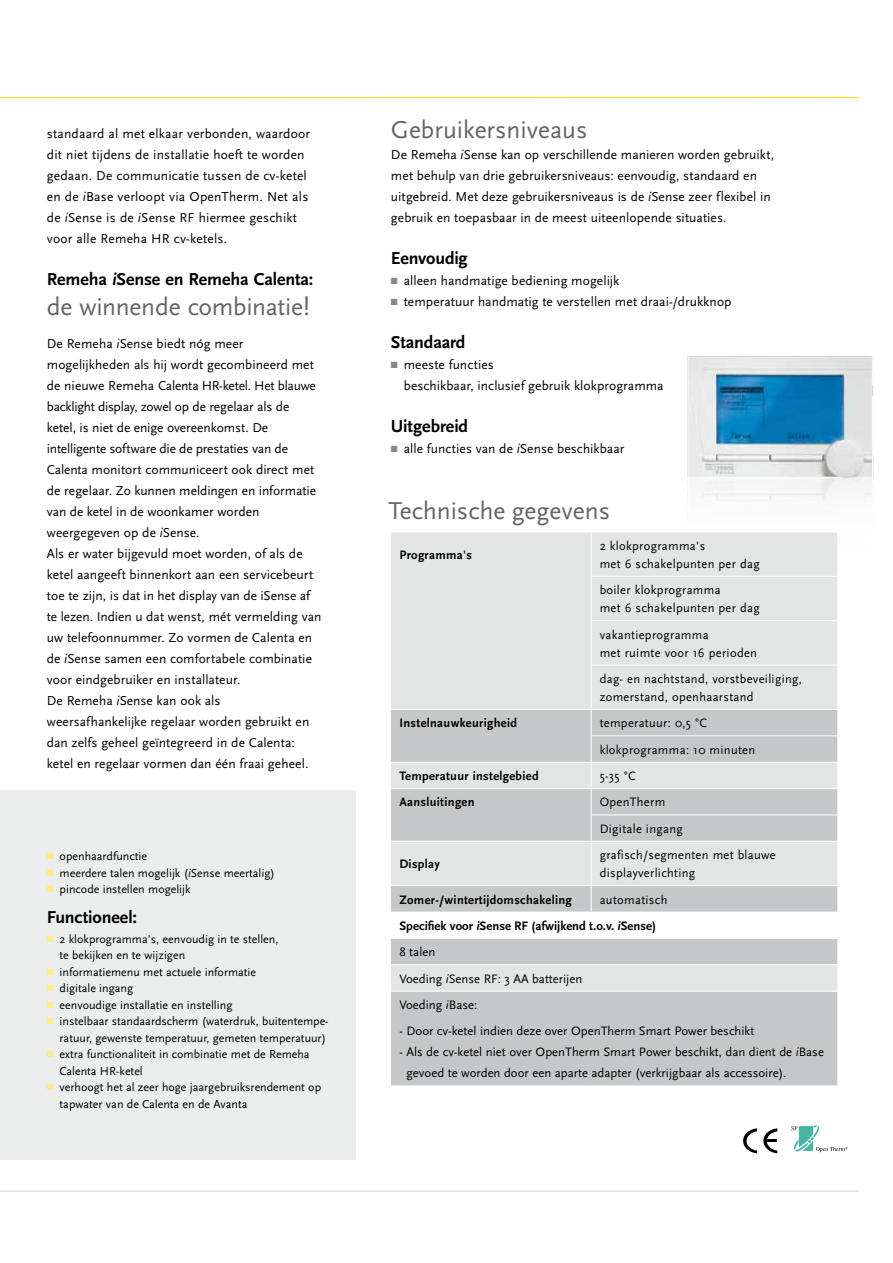
<style>
.page{position:relative;width:893px;height:1263px;background:#fff}
.page>*{position:absolute;margin:0;border:0;box-sizing:border-box;transform-origin:0 0}
.t1{font:25.5px "Scala Sans Pro";color:#646567}
.t2{font:700 18px "Scala Sans Pro";letter-spacing:-.01em;color:#000}
.t3{font:13.5px/21px "Scala Sans Pro";letter-spacing:.005em;color:#000}
.t4{font:12.75px/18px "Scala Sans Pro";letter-spacing:.025em;color:#000}
.t5{font:12.75px/26.4px "Scala Sans Pro";color:#000}
.t6{font:700 12.75px "Scala Sans Pro";letter-spacing:.025em;color:#000}
.t7{font:12px/16.5px "Scala Sans Pro";color:#000}
.s1{font-style:italic}
.s2{color:#ffeb8e}
.s3{color:#87888a}
.s4{font-weight:700}
.s5{font-weight:700;font-style:italic}
</style>
<div class="page">
<img style="left:682px;top:356px;width:192px;height:145px">
<div style="left:391px;top:533px;width:446px;height:176px;background:#e3e4e4"></div>
<svg style="left:391px;top:710px;width:446px;height:375px;background:#d1d2d3"></svg>
<hr style="left:591px;top:532px;width:1px;height:44px;background:#fff">
<hr style="left:591px;top:576px;width:247px;height:1px;background:#fff">
<hr style="left:591px;top:577px;width:1px;height:43px;background:#fff">
<hr style="left:591px;top:620px;width:247px;height:1px;background:#fff">
<hr style="left:591px;top:621px;width:1px;height:44px;background:#fff">
<hr style="left:591px;top:665px;width:247px;height:1px;background:#fff">
<hr style="left:591px;top:665px;width:1px;height:44px;background:#fff">
<hr style="left:591px;top:735px;width:247px;height:1px;background:#fff">
<hr style="left:391px;top:762px;width:200px;height:1px;background:#fff">
<hr style="left:591px;top:762px;width:247px;height:1px;background:#fff">
<hr style="left:391px;top:788px;width:200px;height:1px;background:#fff">
<hr style="left:591px;top:788px;width:247px;height:1px;background:#fff">
<hr style="left:591px;top:814px;width:247px;height:1px;background:#fff">
<svg style="left:591px;top:710px;width:1px;height:131px"></svg>
<svg style="left:837px;top:710px;width:1px;height:131px"></svg>
<hr style="left:391px;top:841px;width:200px;height:1px;background:#fff">
<hr style="left:591px;top:841px;width:247px;height:1px;background:#fff">
<hr style="left:591px;top:842px;width:1px;height:43px;background:#fff">
<hr style="left:391px;top:885px;width:200px;height:1px;background:#fff">
<hr style="left:591px;top:885px;width:247px;height:1px;background:#fff">
<svg style="left:591px;top:886px;width:1px;height:26px"></svg>
<hr style="left:391px;top:912px;width:200px;height:1px;background:#fff">
<hr style="left:591px;top:912px;width:247px;height:1px;background:#fff">
<hr style="left:391px;top:938px;width:200px;height:1px;background:#fff">
<hr style="left:591px;top:938px;width:247px;height:1px;background:#fff">
<hr style="left:391px;top:964px;width:200px;height:1px;background:#fff">
<hr style="left:591px;top:964px;width:247px;height:1px;background:#fff">
<hr style="left:391px;top:991px;width:200px;height:1px;background:#fff">
<hr style="left:591px;top:991px;width:247px;height:1px;background:#fff">
<svg style="left:837px;top:886px;width:1px;height:131px"></svg>
<div style="left:0;top:790px;width:356px;height:370px;background:#eceded"></div>
<svg style="left:743px;top:1128px;width:14px;height:25px"></svg>
<svg style="left:763px;top:1128px;width:14px;height:25px"></svg>
<svg style="left:791px;top:1125px;width:57px;height:27px"></svg>
<hr style="left:0;top:97px;width:859px;height:1px;background:#ffde10">
<hr style="left:0;top:1191px;width:859px;height:1px;background:#9c9e9f">
<p class="t3" style="left:47px;top:123px;width:265px">standaard al met elkaar verbonden, waardoor dit niet tijdens de installatie hoeft te worden gedaan. De communicatie tussen de cv-ketel en de <span class="s1">i</span>Base verloopt via OpenTherm. Net als de <span class="s1">i</span>Sense is de <span class="s1">i</span>Sense RF hiermee geschikt voor alle Remeha HR cv-ketels.</p>
<h2 class="t2" style="left:47px;top:268px;width:268px">Remeha <span class="s1">i</span>Sense en Remeha Calenta:</h2>
<h1 class="t1" style="left:47px;top:291px;width:264px">de winnende combinatie!</h1>
<p class="t3" style="left:47px;top:333px;width:276px">De Remeha <span class="s1">i</span>Sense biedt nóg meer mogelijkheden als hij wordt gecombineerd met de nieuwe Remeha Calenta HR-ketel. Het blauwe backlight display, zowel op de regelaar als de ketel, is niet de enige overeenkomst. De intelligente software die de prestaties van de Calenta monitort communiceert ook direct met de regelaar. Zo kunnen meldingen en informatie van de ketel in de woonkamer worden weergegeven op de <span class="s1">i</span>Sense.<br>Als er water bijgevuld moet worden, of als de ketel aangeeft binnenkort aan een servicebeurt toe te zijn, is dat in het display van de iSense af te lezen. Indien u dat wenst, mét vermelding van uw telefoonnummer. Zo vormen de Calenta en de <span class="s1">i</span>Sense samen een comfortabele combinatie voor eindgebruiker en installateur.<br>De Remeha <span class="s1">i</span>Sense kan ook als weersafhankelijke regelaar worden gebruikt en dan zelfs geheel geïntegreerd in de Calenta: ketel en regelaar vormen dan één fraai geheel.</p>
<p class="t7" style="left:47px;top:848px;width:102px"><span class="s2">■</span> openhaardfunctie</p>
<p class="t7" style="left:47px;top:864px;width:229px"><span class="s2">■</span> meerdere talen mogelijk (<span class="s1">i</span>Sense meertalig)</p>
<p class="t7" style="left:47px;top:881px;width:145px"><span class="s2">■</span> pincode instellen mogelijk</p>
<h2 class="t2" style="left:47px;top:906px;width:92px">Functioneel:</h2>
<p class="t7" style="left:60px;top:930px;width:220px;text-indent:-13px"><span class="s2">■</span> 2 klokprogramma's, eenvoudig in te stellen, te bekijken en te wijzigen</p>
<p class="t7" style="left:47px;top:963px;width:211px"><span class="s2">■</span> informatiemenu met actuele informatie</p>
<p class="t7" style="left:47px;top:980px;width:88px"><span class="s2">■</span> digitale ingang</p>
<p class="t7" style="left:47px;top:996px;width:187px"><span class="s2">■</span> eenvoudige installatie en instelling</p>
<p class="t7" style="left:47px;top:1013px;width:283px;text-align:right"><span class="s2">■</span> instelbaar standaardscherm (waterdruk, buitentempe&shy;ratuur, gewenste temperatuur, gemeten temperatuur)</p>
<p class="t7" style="left:60px;top:1046px;width:252px;text-indent:-13px"><span class="s2">■</span> extra functionaliteit in combinatie met de Remeha<br>Calenta HR-ketel</p>
<p class="t7" style="left:60px;top:1079px;width:263px;text-indent:-13px"><span class="s2">■</span> verhoogt het al zeer hoge jaargebruiksrendement op tapwater van de Calenta en de Avanta</p>
<h1 class="t1" style="left:391px;top:114px;width:198px">Gebruikersniveaus</h1>
<p class="t3" style="left:391px;top:144px;width:385px">De Remeha <span class="s1">i</span>Sense kan op verschillende manieren worden gebruikt, met behulp van drie gebruikersniveaus: eenvoudig, standaard en uitgebreid. Met deze gebruikersniveaus is de <span class="s1">i</span>Sense zeer flexibel in gebruik en toepasbaar in de meest uiteenlopende situaties.</p>
<h2 class="t2" style="left:391px;top:247px;width:78px">Eenvoudig</h2>
<p class="t3" style="left:391px;top:270px;width:230px"><span class="s3">■</span> alleen handmatige bediening mogelijk</p>
<p class="t3" style="left:391px;top:291px;width:342px"><span class="s3">■</span> temperatuur handmatig te verstellen met draai-/drukknop</p>
<h2 class="t2" style="left:391px;top:331px;width:76px">Standaard</h2>
<p class="t3" style="left:404px;top:354px;width:261px;text-indent:-13px"><span class="s3">■</span> meeste functies<br>beschikbaar, inclusief gebruik klokprogramma</p>
<h2 class="t2" style="left:391px;top:415px;width:79px">Uitgebreid</h2>
<p class="t3" style="left:391px;top:438px;width:235px"><span class="s3">■</span> alle functies van de <span class="s1">i</span>Sense beschikbaar</p>
<h1 class="t1" style="left:389px;top:496px;width:223px">Technische gegevens</h1>
<p class="t6" style="left:399px;top:547px;width:74px">Programma's</p>
<p class="t4" style="left:600px;top:537px;width:162px">2 klokprogramma's<br>met 6 schakelpunten per dag</p>
<p class="t4" style="left:600px;top:581px;width:162px">boiler klokprogramma<br>met 6 schakelpunten per dag</p>
<p class="t4" style="left:600px;top:625px;width:159px">vakantieprogramma<br>met ruimte voor 16 perioden</p>
<p class="t4" style="left:600px;top:670px;width:204px">dag- en nachtstand, vorstbeveiliging, zomerstand, openhaarstand</p>
<p class="t6" style="left:399px;top:715px;width:119px">Instelnauwkeurigheid</p>
<p class="t4" style="left:600px;top:710px;width:157px;line-height:26.4px">temperatuur: 0,5 °C klokprogramma: 10 minuten</p>
<p class="t6" style="left:399px;top:768px;width:141px">Temperatuur instelgebied</p>
<p class="t4" style="left:600px;top:767px;width:38px">5-35 °C</p>
<p class="t6" style="left:399px;top:795px;width:77px">Aansluitingen</p>
<p class="t4" style="left:600px;top:789px;width:85px;line-height:26.4px">OpenTherm<br>Digitale ingang</p>
<p class="t6" style="left:399px;top:856px;width:42px">Display</p>
<p class="t4" style="left:600px;top:846px;width:178px">grafisch/segmenten met blauwe displayverlichting</p>
<p class="t6" style="left:399px;top:892px;width:174px">Zomer-/wintertijdomschakeling</p>
<p class="t5" style="left:399px;top:886px;width:269px;text-indent:200px">automatisch<br><span class="s4">Specifiek voor</span> <span class="s5">i</span><span class="s4">Sense RF (afwijkend t.o.v.</span> <span class="s5">i</span><span class="s4">Sense)<br></span>8 talen<br>Voeding <span class="s1">i</span>Sense RF: 3 AA batterijen<br>Voeding <span class="s1">i</span>Base:</p>
<p class="t5" style="left:399px;top:1018px;width:356px">- Door cv-ketel indien deze over OpenTherm Smart Power beschikt</p>
<p class="t5" style="left:406px;top:1042px;width:419px;line-height:21px;text-indent:-7px">- Als de cv-ketel niet over OpenTherm Smart Power beschikt, dan dient de <span class="s1">i</span>Base gevoed te worden door een aparte adapter (verkrijgbaar als accessoire).</p>
</div>
